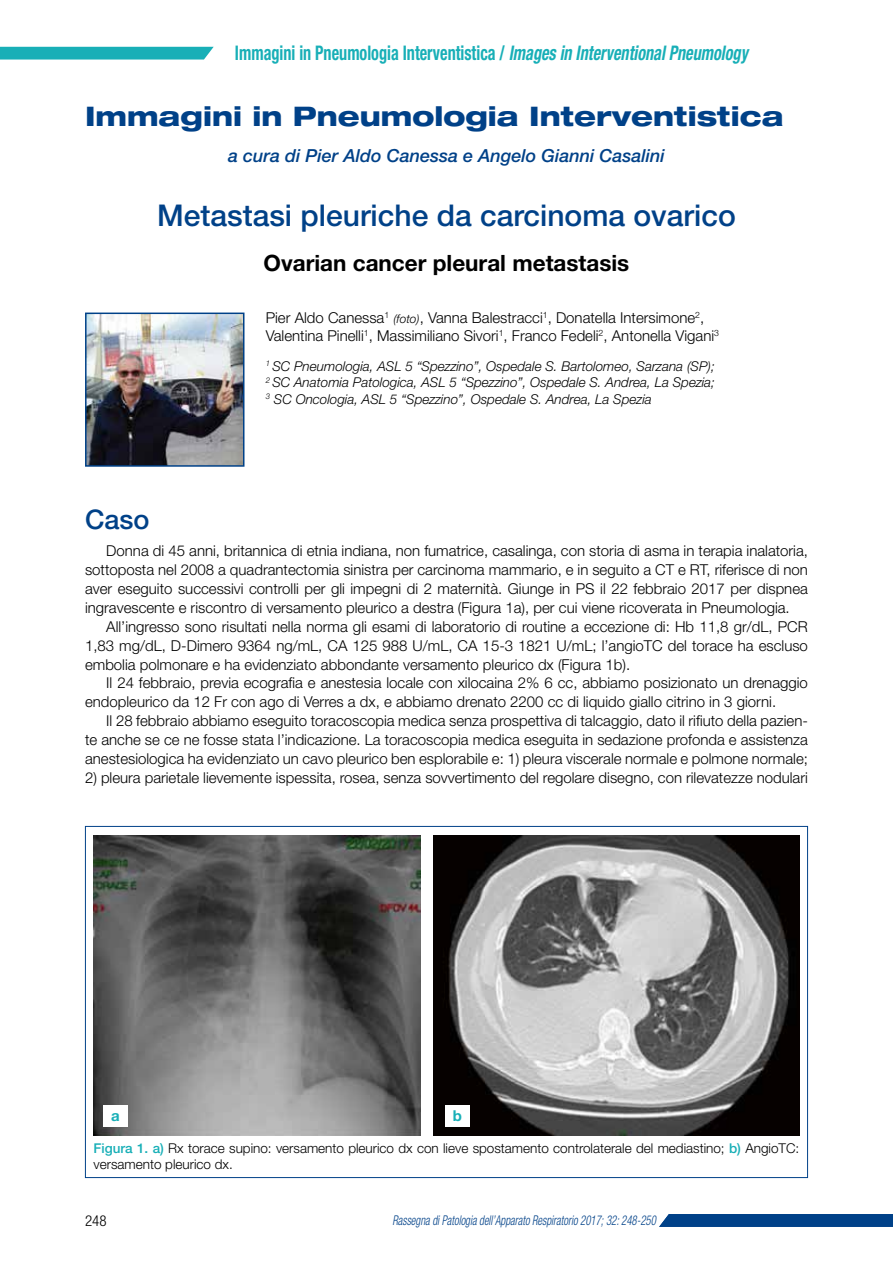
<style>
.page{position:relative;width:893px;height:1263px;background:#fff}
.page>*{position:absolute;margin:0;border:0;box-sizing:border-box;transform-origin:0 0}
.t1{font:500 30px "Helvetica Neue LT Std";color:#004188}
.t2{font:800 expanded 27px "Helvetica Neue LT Std";color:#004188}
.t3{font:500 27px "Helvetica Neue LT Std";color:#004188}
.t4{font:700 22.5px "Helvetica Neue LT Std";color:#000}
.t5{font:700 condensed 20.1px "Helvetica Neue LT Std";color:#18afb7;scale:.8 1}
.t6{font:italic 500 18px "Helvetica Neue LT Std";color:#004188}
.t7{font:300 15px/18.9px "Helvetica Neue LT Std";color:#000;text-align:justify}
.t8{font:300 condensed 15px "Helvetica Neue LT Std";color:#000}
.t9{font:700 15px "Helvetica Neue LT Std";color:#18afb7}
.t10{font:italic 300 13.5px/16.5px "Helvetica Neue LT Std";color:#000;text-align:justify}
.t11{font:300 13.5px/16.2px "Helvetica Neue LT Std";color:#000}
.t12{font:italic 300 condensed 13.5px "Helvetica Neue LT Std";color:#004188;scale:.8 1}
.s1{font-style:italic}
.s2{font-style:italic;font-size:12px}
.s3{font-weight:500;color:#18afb7}
</style>
<div class="page">
<div style="left:659px;top:1214px;width:234px;height:13px;background:#004188"></div>
<svg style="left:0;top:47px;width:214px;height:13px;background:#25b3bb"></svg>
<img style="left:88px;top:316px;width:153px;height:148px">
<div style="left:85px;top:313px;width:159px;height:154px;border:2px solid #004188"></div>
<img style="left:94px;top:835px;width:327px;height:300px">
<img style="left:434px;top:835px;width:365px;height:300px">
<div style="left:103px;top:1105px;width:25px;height:21px;background:#fff"></div>
<div style="left:445px;top:1105px;width:25px;height:21px;background:#fff"></div>
<h3 class="t5" style="left:235px;top:40px;width:643px">Immagini in Pneumologia Interventistica / <span class="s1">Images in Interventional Pneumology</span></h3>
<h2 class="t2" style="left:85px;top:99px;width:700px">Immagini in Pneumologia Interventistica</h2>
<p class="t6" style="left:228px;top:145px;width:438px">a cura di Pier Aldo Canessa e Angelo Gianni Casalini</p>
<h1 class="t1" style="left:157px;top:197px;width:580px">Metastasi pleuriche da carcinoma ovarico</h1>
<h3 class="t4" style="left:264px;top:249px;width:367px">Ovarian cancer pleural metastasis</h3>
<p class="t7" style="left:266px;top:309px;width:455px;line-height:18px">Pier Aldo Canessa<sup>1</sup> <span class="s2">(foto)</span>, Vanna Balestracci<sup>1</sup>, Donatella Intersimone<sup>2</sup>,<br>Valentina Pinelli<sup>1</sup>, Massimiliano Sivori<sup>1</sup>, Franco Fedeli<sup>2</sup>, Antonella Vigani<sup>3</sup></p>
<p class="t10" style="left:266px;top:357px;width:451px"><sup>1</sup> SC Pneumologia, ASL 5 “Spezzino”, Ospedale S. Bartolomeo, Sarzana (SP); <sup>2</sup> SC Anatomia Patologica, ASL 5 “Spezzino”, Ospedale S. Andrea, La Spezia; <sup>3</sup> SC Oncologia, ASL 5 “Spezzino”, Ospedale S. Andrea, La Spezia</p>
<h2 class="t3" style="left:85px;top:503px;width:66px">Caso</h2>
<p class="t7" style="left:85px;top:541px;width:724px;text-indent:21px">Donna di 45 anni, britannica di etnia indiana, non fumatrice, casalinga, con storia di asma in terapia inalatoria, sottoposta nel 2008 a quadrantectomia sinistra per carcinoma mammario, e in seguito a CT e RT, riferisce di non aver eseguito successivi controlli per gli impegni di 2 maternità. Giunge in PS il 22 febbraio 2017 per dispnea ingravescente e riscontro di versamento pleurico a destra (Figura 1a), per cui viene ricoverata in Pneumologia.</p>
<p class="t7" style="left:85px;top:617px;width:724px;text-indent:21px">All’ingresso sono risultati nella norma gli esami di laboratorio di routine a eccezione di: Hb 11,8 gr/dL, PCR 1,83 mg/dL, D-Dimero 9364 ng/mL, CA 125 988 U/mL, CA 15-3 1821 U/mL; l’angioTC del torace ha escluso embolia polmonare e ha evidenziato abbondante versamento pleurico dx (Figura 1b).</p>
<p class="t7" style="left:85px;top:673px;width:724px;text-indent:21px">Il 24 febbraio, previa ecografia e anestesia locale con xilocaina 2% 6 cc, abbiamo posizionato un drenaggio endopleurico da 12 Fr con ago di Verres a dx, e abbiamo drenato 2200 cc di liquido giallo citrino in 3 giorni.</p>
<p class="t7" style="left:85px;top:711px;width:724px;text-indent:21px">Il 28 febbraio abbiamo eseguito toracoscopia medica senza prospettiva di talcaggio, dato il rifiuto della pazien&shy;te anche se ce ne fosse stata l’indicazione. La toracoscopia medica eseguita in sedazione profonda e assistenza anestesiologica ha evidenziato un cavo pleurico ben esplorabile e: 1) pleura viscerale normale e polmone normale;</p>
<p class="t7" style="left:85px;top:768px;width:724px">2) pleura parietale lievemente ispessita, rosea, senza sovvertimento del regolare disegno, con rilevatezze nodulari</p>
<p class="t9" style="left:111px;top:1106px;width:10px">a</p>
<p class="t9" style="left:453px;top:1106px;width:11px">b</p>
<p class="t11" style="left:94px;top:1140px;width:707px"><span class="s3">Figura 1. a)</span> Rx torace supino: versamento pleurico dx con lieve spostamento controlaterale del mediastino; <span class="s3">b)</span> AngioTC: versamento pleurico dx.</p>
<p class="t8" style="left:85px;top:1212px;width:23px">248</p>
<p class="t12" style="left:393px;top:1212px;width:331px">Rassegna di Patologia dell’Apparato Respiratorio 2017; 32: 248-250</p>
</div>
